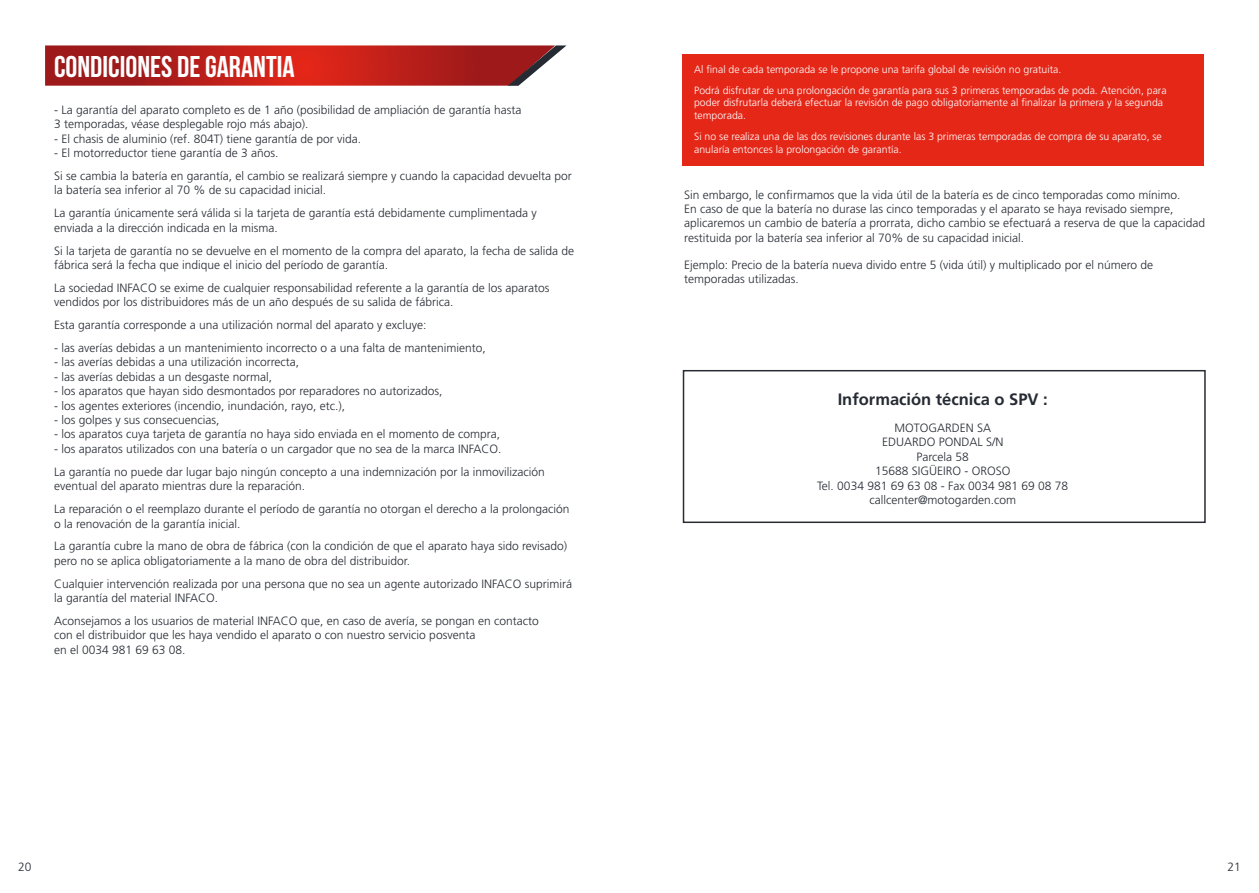
<style>
.page{position:relative;width:1259px;height:893px;background:#fff}
.page>*{position:absolute;margin:0;border:0;box-sizing:border-box;transform-origin:0 0}
.t1{font:700 30px "Bebas Neue";color:#fff}
.t2{font:700 16.5px "Frutiger Pro";color:#262b33}
.t3{font:300 12px/14.4px "Frutiger Pro";color:#262b33}
.t4{font:300 10.5px/12.6px "Frutiger Pro";color:#fff}
</style>
<div class="page">
<div style="left:683px;top:370px;width:522px;height:153px;border:2px solid #282c33"></div>
<div style="left:682px;top:54px;width:521px;height:112px;background:#e52718"></div>
<svg style="left:45px;top:45px;width:521px;height:41px;background:#b72c28"></svg>
<h1 class="t1" style="left:54px;top:50px;width:242px">CONDICIONES DE GARANTIA</h1>
<p class="t3" style="left:54px;top:102px;width:469px">- La garantía del aparato completo es de 1 año (posibilidad de ampliación de garantía hasta<br>3 temporadas, véase desplegable rojo más abajo).</p>
<p class="t3" style="left:54px;top:131px;width:309px">- El chasis de aluminio (ref. 804T) tiene garantía de por vida.</p>
<p class="t3" style="left:54px;top:141px;width:519px;line-height:23px">- El motorreductor tiene garantía de 3 años.<br>Si se cambia la batería en garantía, el cambio se realizará siempre y cuando la capacidad devuelta por</p>
<p class="t3" style="left:54px;top:179px;width:484px;line-height:23px">la batería sea inferior al 70 % de su capacidad inicial.<br>La garantía únicamente será válida si la tarjeta de garantía está debidamente cumplimentada y</p>
<p class="t3" style="left:54px;top:216px;width:522px;line-height:23px">enviada a la dirección indicada en la misma.<br>Si la tarjeta de garantía no se devuelve en el momento de la compra del aparato, la fecha de salida de</p>
<p class="t3" style="left:54px;top:253px;width:497px;line-height:23px">fábrica será la fecha que indique el inicio del período de garantía.<br>La sociedad INFACO se exime de cualquier responsabilidad referente a la garantía de los aparatos</p>
<p class="t3" style="left:54px;top:291px;width:401px;line-height:23px">vendidos por los distribuidores más de un año después de su salida de fábrica.<br>Esta garantía corresponde a una utilización normal del aparato y excluye:</p>
<p class="t3" style="left:54px;top:341px;width:433px">- las averías debidas a un mantenimiento incorrecto o a una falta de mantenimiento,</p>
<p class="t3" style="left:54px;top:355px;width:247px">- las averías debidas a una utilización incorrecta,</p>
<p class="t3" style="left:54px;top:370px;width:220px">- las averías debidas a un desgaste normal,</p>
<p class="t3" style="left:54px;top:384px;width:390px">- los aparatos que hayan sido desmontados por reparadores no autorizados,</p>
<p class="t3" style="left:54px;top:398px;width:293px">- los agentes exteriores (incendio, inundación, rayo, etc.),</p>
<p class="t3" style="left:54px;top:413px;width:167px">- los golpes y sus consecuencias,</p>
<p class="t3" style="left:54px;top:427px;width:448px">- los aparatos cuya tarjeta de garantía no haya sido enviada en el momento de compra,</p>
<p class="t3" style="left:54px;top:437px;width:492px;line-height:23px">- los aparatos utilizados con una batería o un cargador que no sea de la marca INFACO.<br>La garantía no puede dar lugar bajo ningún concepto a una indemnización por la inmovilización</p>
<p class="t3" style="left:54px;top:475px;width:517px;line-height:23px">eventual del aparato mientras dure la reparación.<br>La reparación o el reemplazo durante el período de garantía no otorgan el derecho a la prolongación</p>
<p class="t3" style="left:54px;top:512px;width:514px;line-height:23px">o la renovación de la garantía inicial.<br>La garantía cubre la mano de obra de fábrica (con la condición de que el aparato haya sido revisado)</p>
<p class="t3" style="left:54px;top:549px;width:519px;line-height:23px">pero no se aplica obligatoriamente a la mano de obra del distribuidor.<br>Cualquier intervención realizada por una persona que no sea un agente autorizado INFACO suprimirá</p>
<p class="t3" style="left:54px;top:586px;width:486px;line-height:23px">la garantía del material INFACO.<br>Aconsejamos a los usuarios de material INFACO que, en caso de avería, se pongan en contacto</p>
<p class="t3" style="left:54px;top:628px;width:423px">con el distribuidor que les haya vendido el aparato o con nuestro servicio posventa en el 0034 981 69 63 08.</p>
<p class="t3" style="left:18px;top:859px;width:15px">20</p>
<p class="t4" style="left:694px;top:58px;width:474px;line-height:21.1px">Al final de cada temporada se le propone una tarifa global de revisión no gratuita.<br>Podrá disfrutar de una prolongación de garantía para sus 3 primeras temporadas de poda. Atención, para</p>
<p class="t4" style="left:694px;top:96px;width:470px">poder disfrutarla deberá efectuar la revisión de pago obligatoriamente al finalizar la primera y la segunda temporada.</p>
<p class="t4" style="left:694px;top:130px;width:469px">Si no se realiza una de las dos revisiones durante las 3 primeras temporadas de compra de su aparato, se anularía entonces la prolongación de garantía.</p>
<p class="t3" style="left:684px;top:187px;width:522px">Sin embargo, le confirmamos que la vida útil de la batería es de cinco temporadas como mínimo.<br>En caso de que la batería no durase las cinco temporadas y el aparato se haya revisado siempre, aplicaremos un cambio de batería a prorrata, dicho cambio se efectuará a reserva de que la capacidad restituida por la batería sea inferior al 70% de su capacidad inicial.</p>
<p class="t3" style="left:684px;top:258px;width:470px">Ejemplo: Precio de la batería nueva divido entre 5 (vida útil) y multiplicado por el número de temporadas utilizadas.</p>
<h2 class="t2" style="left:837px;top:390px;width:211px">Información técnica o SPV :</h2>
<p class="t3" style="left:817px;top:421px;width:252px;text-align:center">MOTOGARDEN SA<br>EDUARDO PONDAL S/N<br>Parcela 58<br>15688 SIGÜEIRO - OROSO<br>Tel. 0034 981 69 63 08 - Fax 0034 981 69 08 78 callcenter@motogarden.com</p>
<p class="t3" style="left:1227px;top:859px;width:15px">21</p>
</div>
